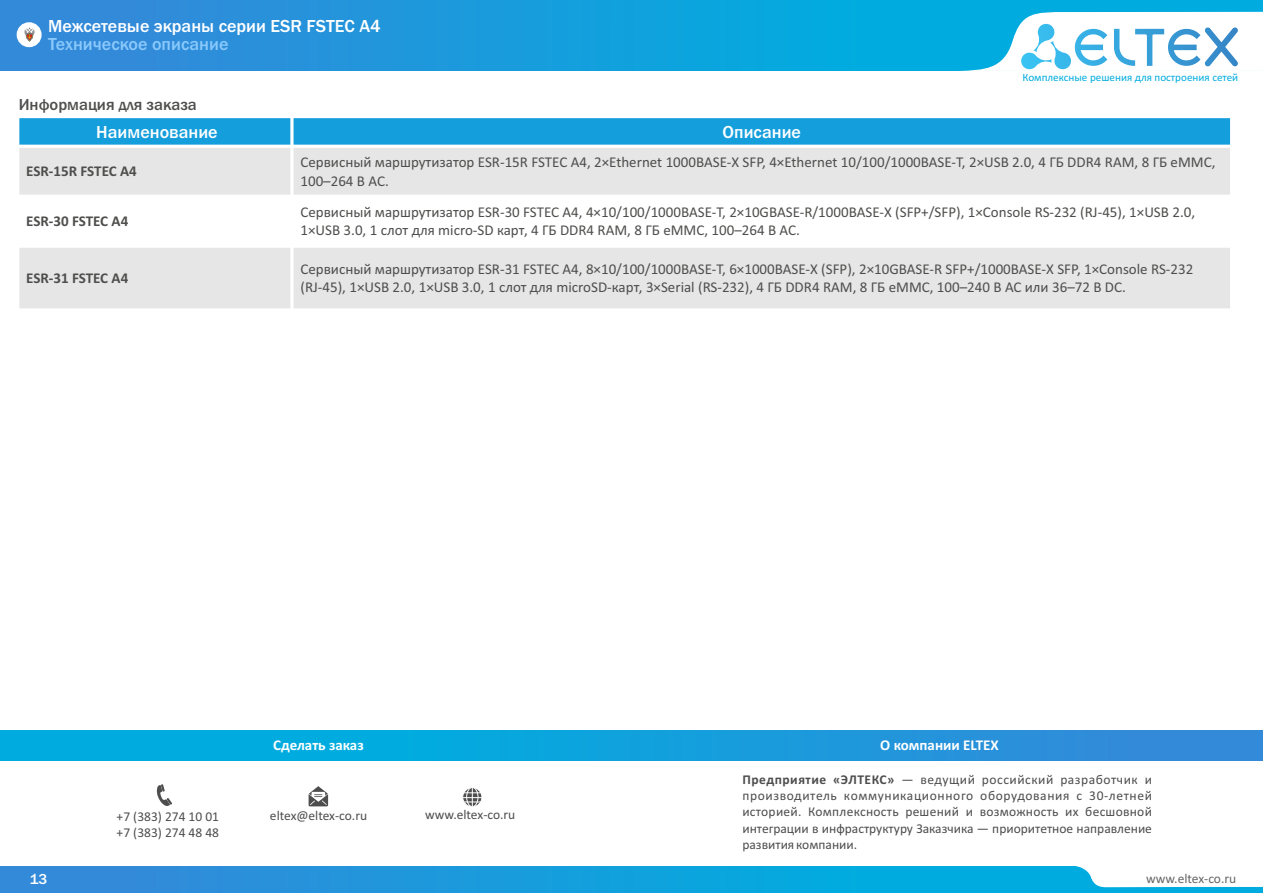
<style>
.page{position:relative;width:1263px;height:893px;background:#fff}
.page>*{position:absolute;margin:0;border:0;box-sizing:border-box;transform-origin:0 0}
.t1{font:500 18px "Franklin Gothic";color:#fff}
.t2{font:500 18px "Franklin Gothic";color:#8ac9fc}
.t3{font:500 16.5px "Franklin Gothic";color:#4e4e4d}
.t4{font:15px/18.3px "Calibri";color:#4e4e4d}
.t5{font:700 15px "Calibri";color:#4e4e4d}
.t6{font:700 15px "Calibri";color:#fff}
.t7{font:500 15px "Franklin Gothic";color:#fff}
.t8{font:13.5px/16.5px "Calibri";color:#4d4d4d;text-align:justify}
.t9{font:13.5px "Calibri";color:#666}
.t10{font:11.1px "Calibri";color:#00acdf}
.s1{font-weight:700}
</style>
<div class="page">
<div style="left:0;top:866px;width:1263px;height:27px;background:linear-gradient(to right,#3489d9,#00b4e0)"></div>
<svg style="left:1073px;top:866px;width:190px;height:21px"></svg>
<div style="left:0;top:731px;width:1263px;height:30px;background:linear-gradient(to right,#00b4e0,#3489d9)"></div>
<svg style="left:309px;top:786px;width:19px;height:20px"></svg>
<div style="left:462px;top:787px;width:20px;height:20px;background:#f7f7f7;border:1px solid #fff;border-radius:50%"></div>
<div style="left:466px;top:787px;width:12px;height:20px;background:#f8f8f8;border:1px solid #fff;border-radius:50%"></div>
<svg style="left:463px;top:788px;width:19px;height:19px"></svg>
<svg style="left:156px;top:784px;width:16px;height:22px"></svg>
<div style="left:18px;top:117px;width:274px;height:29px;background:#159edc"></div>
<div style="left:292px;top:117px;width:940px;height:29px;background:#159edc"></div>
<div style="left:18px;top:146px;width:274px;height:50px;background:#e6e6e6"></div>
<div style="left:292px;top:146px;width:940px;height:50px;background:#e6e6e6"></div>
<div style="left:18px;top:246px;width:274px;height:64px;background:#e6e6e6"></div>
<div style="left:292px;top:246px;width:940px;height:64px;background:#e6e6e6"></div>
<hr style="left:16px;top:115px;width:3px;height:197px;background:#fff">
<hr style="left:290px;top:115px;width:4px;height:197px;background:#fff">
<hr style="left:1230px;top:115px;width:3px;height:197px;background:#fff">
<hr style="left:16px;top:308px;width:1217px;height:4px;background:#fff">
<hr style="left:16px;top:245px;width:1217px;height:3px;background:#fff">
<hr style="left:16px;top:195px;width:1217px;height:3px;background:#fff">
<hr style="left:16px;top:145px;width:1217px;height:3px;background:#fff">
<hr style="left:16px;top:115px;width:1217px;height:3px;background:#fff">
<div style="left:0;top:0;width:1263px;height:71px;background:linear-gradient(to right,#3489d9,#00b4e0)"></div>
<svg style="left:959px;top:12px;width:304px;height:59px"></svg>
<div style="left:17px;top:22px;width:25px;height:25px;border:9px solid #fff;border-radius:50%"></div>
<svg style="left:20px;top:25px;width:19px;height:19px"></svg>
<p class="t1" style="left:48px;top:20px;width:334px">Межсетевые экраны серии ESR FSTEC A4</p>
<p class="t2" style="left:48px;top:37px;width:182px">Техническое описание</p>
<p class="t10" style="left:1022px;top:72px;width:217px">Комплексные решения для построения сетей</p>
<p class="t3" style="left:19px;top:99px;width:180px">Информация для заказа</p>
<p class="t1" style="left:96px;top:125px;width:123px">Наименование</p>
<p class="t1" style="left:722px;top:125px;width:80px">Описание</p>
<p class="t5" style="left:26px;top:165px;width:112px">ESR-15R FSTEC A4</p>
<p class="t4" style="left:300px;top:154px;width:916px">Сервисный маршрутизатор ESR-15R FSTEC A4, 2×Ethernet 1000BASE-X SFP, 4×Ethernet 10/100/1000BASE-T, 2×USB 2.0, 4 ГБ DDR4 RAM, 8 ГБ eMMC,<br>100–264 В AC.</p>
<p class="t5" style="left:26px;top:215px;width:104px">ESR-30 FSTEC A4</p>
<p class="t4" style="left:300px;top:204px;width:896px">Сервисный маршрутизатор ESR-30 FSTEC A4, 4×10/100/1000BASE-T, 2×10GBASE-R/1000BASE-X (SFP+/SFP), 1×Console RS-232 (RJ-45), 1×USB 2.0,<br>1×USB 3.0, 1 слот для micro-SD карт, 4 ГБ DDR4 RAM, 8 ГБ eMMC, 100–264 В AC.</p>
<p class="t5" style="left:26px;top:272px;width:104px">ESR-31 FSTEC A4</p>
<p class="t4" style="left:300px;top:261px;width:894px">Сервисный маршрутизатор ESR-31 FSTEC A4, 8×10/100/1000BASE-T, 6×1000BASE-X (SFP), 2×10GBASE-R SFP+/1000BASE-X SFP, 1×Console RS-232 (RJ-45), 1×USB 2.0, 1×USB 3.0, 1 слот для microSD-карт, 3×Serial (RS-232), 4 ГБ DDR4 RAM, 8 ГБ eMMC, 100–240 В AC или 36–72 В DC.</p>
<p class="t7" style="left:30px;top:874px;width:19px">13</p>
<p class="t6" style="left:273px;top:738px;width:92px">Сделать заказ</p>
<p class="t8" style="left:117px;top:809px;width:104px">+7 (383) 274 10 01 +7 (383) 274 48 48</p>
<p class="t8" style="left:270px;top:808px;width:99px">eltex@eltex-co.ru</p>
<p class="t8" style="left:425px;top:808px;width:92px">www.eltex-co.ru</p>
<p class="t6" style="left:880px;top:739px;width:120px">О компании ELTEX</p>
<p class="t8" style="left:742px;top:772px;width:411px"><span class="s1">Предприятие «ЭЛТЕКС»</span> — ведущий российский разработчик и производитель коммуникационного оборудования с 30-летней историей. Комплексность решений и возможность их бесшовной интеграции в инфраструктуру Заказчика — приоритетное направление развития компании.</p>
<p class="t9" style="left:1146px;top:873px;width:92px">www.eltex-co.ru</p>
</div>
